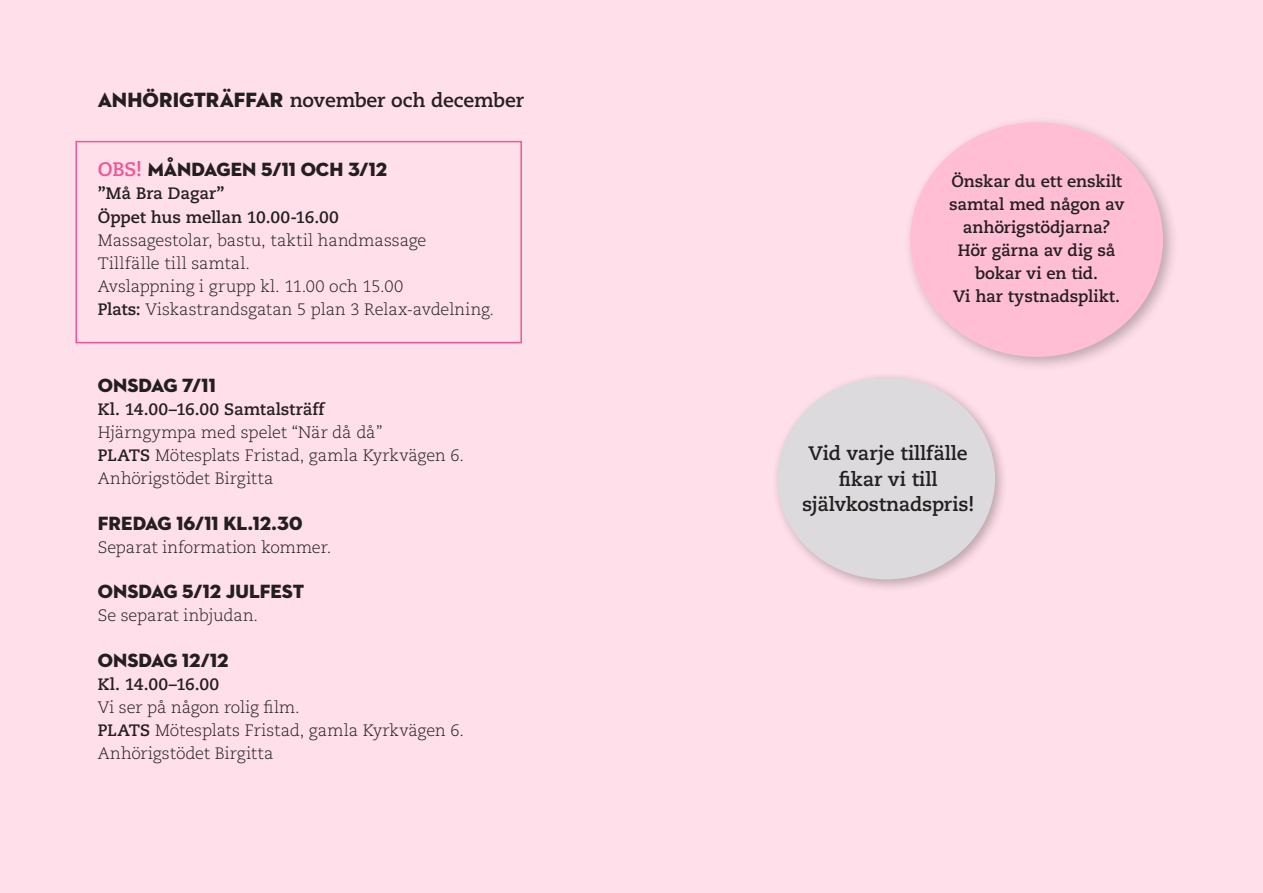
<style>
.page{position:relative;width:1263px;height:893px;background:#ffdfe9}
.page>*{position:absolute;margin:0;border:0;box-sizing:border-box;transform-origin:0 0}
.Caecilia_roman{font:700 19.5px/25.5px "Caecilia LT Std";letter-spacing:-.01em;color:#231f20;text-align:center}
.Rubrik{font:19.5px "Neutraface 2 Display Titling";color:#231f20}
.Caecilia_roman-2{font:19.5px "Neutraface 2 Display Titling";letter-spacing:-.01em;color:#231f20}
.Caecilia_roman-3{font:300 16.5px "Caecilia LT Std";letter-spacing:-.01em;color:#231f20}
.Caecilia_roman-4{font:700 16.5px/23.1px "Caecilia LT Std";letter-spacing:-.005em;color:#231f20;text-align:center}
.Caecilia_roman-5{font:300 16.5px "Caecilia LT Std";letter-spacing:.01em;color:#231f20}
.s1{font-family:"Neutraface 2 Display Titling";font-weight:400;font-size:21px}
.s2{font-family:"Caecilia LT Std";font-weight:700;color:#f75296}
.s3{font-weight:700}
</style>
<div class="page">
<div style="left:75px;top:141px;width:447px;height:202px;border:2px solid #f75296"></div>
<div style="left:903px;top:115px;width:275px;height:257px;background:#231f20;opacity:.3"></div>
<div style="left:910px;top:122px;width:253px;height:235px;background:#ffbed4;border-radius:50%"></div>
<div style="left:771px;top:371px;width:237px;height:221px;background:#231f20;opacity:.3"></div>
<div style="left:777px;top:377px;width:218px;height:202px;background:#dcdadc;border-radius:50%"></div>
<p class="Caecilia_roman" style="left:98px;top:88px;width:428px"><span class="s1">ANHÖRIGTRÄFFAR</span> november och december</p>
<p class="Rubrik" style="left:98px;top:158px;width:291px"><span class="s2">OBS!</span> MÅNDAGEN 5/11 OCH 3/12</p>
<p class="Caecilia_roman-4" style="left:98px;top:182px;width:128px">”Må Bra Dagar”</p>
<p class="Caecilia_roman-4" style="left:98px;top:206px;width:242px">Öppet hus mellan 10.00-16.00</p>
<p class="Caecilia_roman-3" style="left:98px;top:231px;width:330px">Massagestolar, bastu, taktil handmassage</p>
<p class="Caecilia_roman-5" style="left:98px;top:254px;width:154px">Tillfälle till samtal.</p>
<p class="Caecilia_roman-3" style="left:98px;top:277px;width:307px">Avslappning i grupp kl. 11.00 och 15.00</p>
<p class="Caecilia_roman-3" style="left:98px;top:300px;width:398px"><span class="s3">Plats:</span> Viskastrandsgatan 5 plan 3 Relax-avdelning.</p>
<p class="Rubrik" style="left:98px;top:373px;width:120px">ONSDAG 7/11</p>
<p class="Caecilia_roman-4" style="left:98px;top:398px;width:228px">Kl. 14.00–16.00 Samtalsträff</p>
<p class="Caecilia_roman-3" style="left:98px;top:423px;width:286px">Hjärngympa med spelet “När då då”</p>
<p class="Caecilia_roman-3" style="left:98px;top:446px;width:368px"><span class="s3">PLATS</span> Mötesplats Fristad, gamla Kyrkvägen 6.</p>
<p class="Caecilia_roman-3" style="left:98px;top:469px;width:177px">Anhörigstödet Birgitta</p>
<p class="Rubrik" style="left:98px;top:511px;width:206px">FREDAG 16/11 KL.12.30</p>
<p class="Caecilia_roman-3" style="left:98px;top:538px;width:235px">Separat information kommer.</p>
<p class="Rubrik" style="left:98px;top:579px;width:208px">ONSDAG 5/12 JULFEST</p>
<p class="Caecilia_roman-3" style="left:98px;top:606px;width:162px">Se separat inbjudan.</p>
<p class="Caecilia_roman-2" style="left:98px;top:648px;width:132px">ONSDAG 12/12</p>
<p class="Caecilia_roman-4" style="left:98px;top:673px;width:123px">Kl. 14.00–16.00</p>
<p class="Caecilia_roman-3" style="left:98px;top:698px;width:204px">Vi ser på någon rolig film.</p>
<p class="Caecilia_roman-3" style="left:98px;top:721px;width:368px"><span class="s3">PLATS</span> Mötesplats Fristad, gamla Kyrkvägen 6.</p>
<p class="Caecilia_roman-3" style="left:98px;top:744px;width:177px">Anhörigstödet Birgitta</p>
<p class="Caecilia_roman-4" style="left:949px;top:170px;width:177px">Önskar du ett enskilt samtal med någon av anhörigstödjarna?</p>
<p class="Caecilia_roman-4" style="left:958px;top:239px;width:159px">Hör gärna av dig så bokar vi en tid.</p>
<p class="Caecilia_roman-4" style="left:953px;top:285px;width:169px">Vi har tystnadsplikt.</p>
<p class="Caecilia_roman" style="left:809px;top:441px;width:160px">Vid varje tillfälle fikar vi till</p>
<p class="Caecilia_roman" style="left:802px;top:492px;width:174px">självkostnadspris!</p>
</div>
